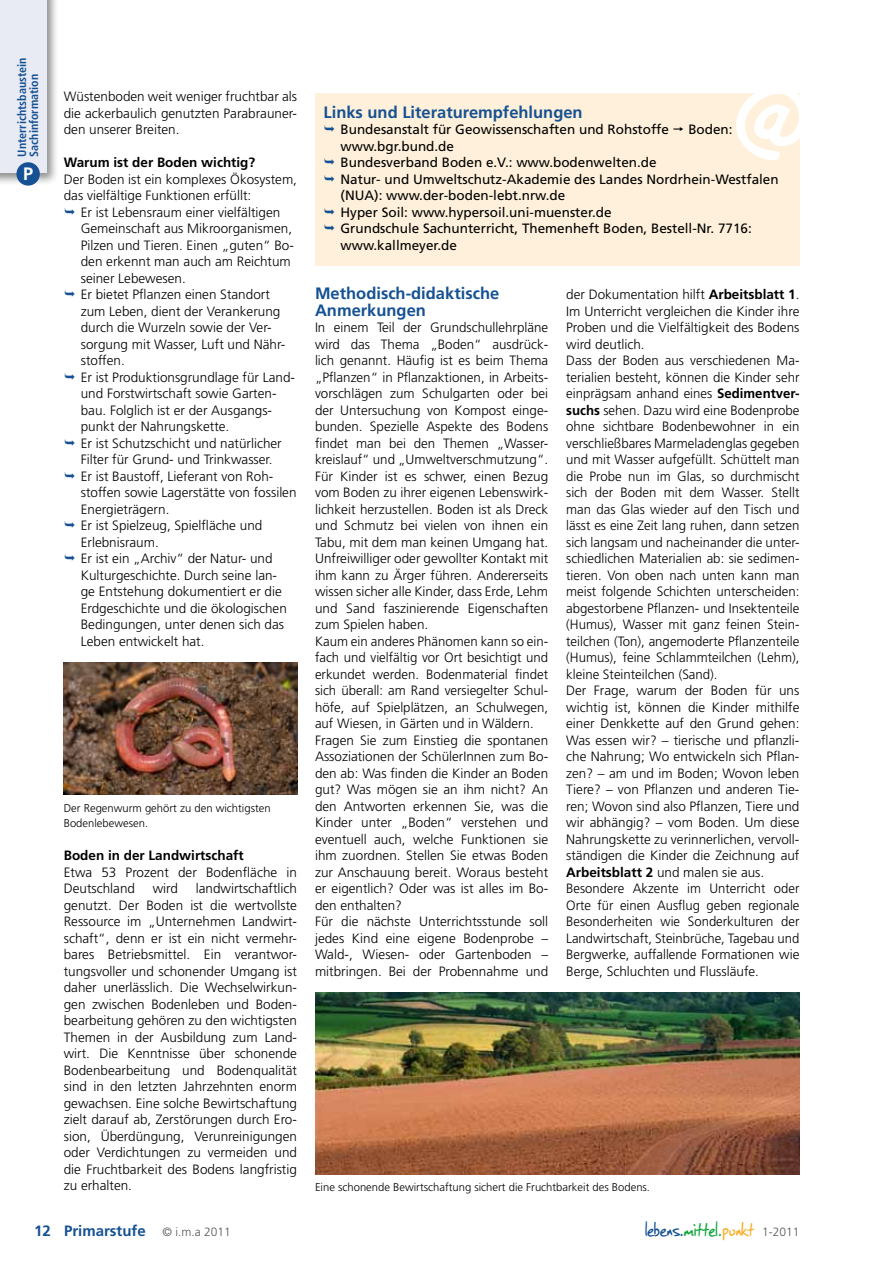
<style>
.page{position:relative;width:893px;height:1263px;background:#fff}
.page>*{position:absolute;margin:0;border:0;box-sizing:border-box;transform-origin:0 0}
.t1{font:138.15px "SF Grunge Sans";color:#fff}
.t2{font:22.5px "SF Grunge Sans";letter-spacing:.01em;color:#155193}
.t3{font:700 18px "Frutiger";color:#fff}
.t4{font:700 16.5px/16.5px "Frutiger";color:#155193}
.t5{font:700 15px "Frutiger";color:#155193}
.t6{font:300 13.5px/16.5px "Frutiger";color:#000}
.t7{font:13.5px/16.5px "Frutiger";color:#000}
.t8{font:700 13.5px "Frutiger";color:#000}
.t9{font:700 condensed 12px/12px "Frutiger";color:#155193}
.t10{font:300 11.25px/15px "Frutiger";color:#000}
.s1{font-weight:700}
.s2{font-weight:300;font-size:12px;color:#565656}
.s3{color:#0aa537}
.s4{color:#f9af2a}
.s5{font-family:"Frutiger";font-weight:300;font-size:12px;color:#565656}
</style>
<div class="page">
<img style="left:64px;top:662px;width:233px;height:132px">
<img style="left:315px;top:992px;width:484px;height:182px">
<div style="left:315px;top:93px;width:484px;height:173px;background:#fef0da"></div>
<div style="left:0;top:0;width:59px;height:186px;background:#000;opacity:.45"></div>
<div style="left:0;top:0;width:47px;height:173px;background:#e8eaf4"></div>
<div style="left:16px;top:162px;width:24px;height:24px;background:#155193;border-radius:50%"></div>
<p class="t9" style="left:16px;top:157px;width:100px;rotate:-90deg">Unterrichtsbaustein<br>Sachinformation</p>
<h3 class="t3" style="left:23px;top:163px;width:12px">P</h3>
<p class="t6" style="left:64px;top:88px;width:235px;text-align:justify">Wüstenboden weit weniger fruchtbar als die ackerbaulich genutzten Parabrauner&shy;den unserer Breiten.</p>
<p class="t8" style="left:64px;top:155px;width:193px">Warum ist der Boden wichtig?</p>
<p class="t6" style="left:64px;top:171px;width:235px">Der Boden ist ein komplexes Ökosystem, das vielfältige Funktionen erfüllt:</p>
<p class="t6" style="left:81px;top:204px;width:217px">Er ist Lebensraum einer vielfältigen<br>Gemeinschaft aus Mikroorganismen,<br>Pilzen und Tieren. Einen „guten“ Bo&shy;den erkennt man auch am Reichtum seiner Lebewesen.<br>Er bietet Pflanzen einen Standort zum Leben, dient der Verankerung durch die Wurzeln sowie der Ver&shy;sorgung mit Wasser, Luft und Nähr&shy;stoffen.<br>Er ist Produktionsgrundlage für Land&shy;und Forstwirtschaft sowie Garten&shy;bau. Folglich ist er der Ausgangs&shy;punkt der Nahrungskette.<br>Er ist Schutzschicht und natürlicher<br>Filter für Grund- und Trinkwasser.<br>Er ist Baustoff, Lieferant von Roh&shy;stoffen sowie Lagerstätte von fossilen<br>Energieträgern.<br>Er ist Spielzeug, Spielfläche und<br>Erlebnisraum.<br>Er ist ein „Archiv“ der Natur- und<br>Kulturgeschichte. Durch seine lan-<br>ge Entstehung dokumentiert er die<br>Erdgeschichte und die ökologischen<br>Bedingungen, unter denen sich das<br>Leben entwickelt hat.</p>
<p class="t10" style="left:64px;top:801px;width:208px">Der Regenwurm gehört zu den wichtigsten<br>Bodenlebewesen.</p>
<p class="t8" style="left:64px;top:848px;width:182px">Boden in der Landwirtschaft</p>
<p class="t6" style="left:64px;top:864px;width:235px">Etwa 53 Prozent der Bodenfläche in<br>Deutschland</p>
<p class="t6" style="left:64px;top:880px;width:235px;text-align:justify;text-indent:132px">landwirtschaftlich genutzt. Der Boden ist die wertvollste Ressource im „Unternehmen Landwirt&shy;schaft“, denn er ist ein nicht vermehr&shy;bares Betriebsmittel. Ein verantwor&shy;tungsvoller und schonender Umgang ist daher unerlässlich. Die Wechselwirkun&shy;gen zwischen Bodenleben und Boden&shy;bearbeitung gehören zu den wichtigsten Themen in der Ausbildung zum Land&shy;wirt. Die Kenntnisse über schonende Bodenbearbeitung und Bodenqualität sind in den letzten Jahrzehnten enorm gewachsen. Eine solche Bewirtschaftung zielt darauf ab, Zerstörungen durch Ero&shy;sion, Überdüngung, Verunreinigungen oder Verdichtungen zu vermeiden und die Fruchtbarkeit des Bodens langfristig zu erhalten.</p>
<p class="t6" style="left:153px;top:880px;width:27px">wird</p>
<h1 class="t1" style="left:729px;top:30px;width:87px">@</h1>
<p class="t4" style="left:323px;top:104px;width:261px">Links und Literaturempfehlungen</p>
<p class="t7" style="left:340px;top:121px;width:440px">Bundesanstalt für Geowissenschaften und Rohstoffe www.bgr.bund.de<br>Bundesverband Boden e.V.: www.bodenwelten.de<br>Natur- und Umweltschutz-Akademie des Landes Nordrhein-Westfalen (NUA): www.der-boden-lebt.nrw.de</p>
<p class="t7" style="left:688px;top:121px;width:46px">Boden:</p>
<p class="t7" style="left:340px;top:204px;width:413px">Hyper Soil: www.hypersoil.uni-muenster.de<br>Grundschule Sachunterricht, Themenheft Boden, Bestell-Nr. 7716: www.kallmeyer.de</p>
<p class="t4" style="left:315px;top:285px;width:186px">Methodisch-didaktische<br>Anmerkungen</p>
<p class="t6" style="left:315px;top:319px;width:235px">In einem Teil der Grundschullehrpläne wird das Thema „Boden“ ausdrück&shy;lich genannt. Häufig ist es beim Thema „Pflanzen“ in Pflanzaktionen, in Arbeits&shy;vorschlägen zum Schulgarten oder bei der Untersuchung von Kompost einge&shy;bunden. Spezielle Aspekte des Bodens findet man bei den Themen „Wasser&shy;kreislauf“ und „Umweltverschmutzung“.<br>Für Kinder ist es schwer, einen Bezug vom Boden zu ihrer eigenen Lebenswirk&shy;lichkeit herzustellen. Boden ist als Dreck und Schmutz bei vielen von ihnen ein Tabu, mit dem man keinen Umgang hat.<br>Unfreiwilliger oder gewollter Kontakt mit ihm kann zu Ärger führen. Andererseits wissen sicher alle Kinder, dass Erde, Lehm und Sand faszinierende Eigenschaften zum Spielen haben.<br>Kaum ein anderes Phänomen kann so ein&shy;fach und vielfältig vor Ort besichtigt und erkundet werden. Bodenmaterial findet sich überall: am Rand versiegelter Schul&shy;höfe, auf Spielplätzen, an Schulwegen, auf Wiesen, in Gärten und in Wäldern.<br>Fragen Sie zum Einstieg die spontanen Assoziationen der SchülerInnen zum Bo&shy;den ab: Was finden die Kinder an Boden gut? Was mögen sie an ihm nicht? An den Antworten erkennen Sie, was die Kinder unter „Boden“ verstehen und eventuell auch, welche Funktionen sie ihm zuordnen. Stellen Sie etwas Boden zur Anschauung bereit. Woraus besteht er eigentlich? Oder was ist alles im Bo&shy;den enthalten?<br>Für die nächste Unterrichtsstunde soll jedes Kind eine eigene Bodenprobe – Wald-, Wiesen- oder Gartenboden – mitbringen. Bei der Probennahme und</p>
<p class="t6" style="left:566px;top:286px;width:235px">der Dokumentation hilft <span class="s1">Arbeitsblatt 1</span>.<br>Im Unterricht vergleichen die Kinder ihre Proben und die Vielfältigkeit des Bodens wird deutlich.<br>Dass der Boden aus verschiedenen Ma&shy;terialien besteht, können die Kinder sehr einprägsam anhand eines <span class="s1">Sedimentver&shy;suchs</span> sehen. Dazu wird eine Bodenprobe ohne sichtbare Bodenbewohner in ein verschließbares Marmeladenglas gegeben und mit Wasser aufgefüllt. Schüttelt man die Probe nun im Glas, so durchmischt sich der Boden mit dem Wasser. Stellt man das Glas wieder auf den Tisch und lässt es eine Zeit lang ruhen, dann setzen sich langsam und nacheinander die unter&shy;schiedlichen Materialien ab: sie sedimen&shy;tieren. Von oben nach unten kann man meist folgende Schichten unterscheiden: abgestorbene Pflanzen- und Insektenteile (Humus), Wasser mit ganz feinen Stein&shy;teilchen (Ton), angemoderte Pflanzenteile (Humus), feine Schlammteilchen (Lehm), kleine Steinteilchen (Sand).<br>Der Frage, warum der Boden für uns wichtig ist, können die Kinder mithilfe einer Denkkette auf den Grund gehen:<br>Was essen wir? – tierische und pflanzli&shy;che Nahrung; Wo entwickeln sich Pflan&shy;zen? – am und im Boden; Wovon leben Tiere? – von Pflanzen und anderen Tie&shy;ren; Wovon sind also Pflanzen, Tiere und wir abhängig? – vom Boden. Um diese Nahrungskette zu verinnerlichen, vervoll&shy;ständigen die Kinder die Zeichnung auf <span class="s1">Arbeitsblatt 2</span> und malen sie aus.<br>Besondere Akzente im Unterricht oder Orte für einen Ausflug geben regionale Besonderheiten wie Sonderkulturen der Landwirtschaft, Steinbrüche, Tagebau und Bergwerke, auffallende Formationen wie Berge, Schluchten und Flussläufe.</p>
<p class="t10" style="left:315px;top:1179px;width:337px">Eine schonende Bewirtschaftung sichert die Fruchtbarkeit des Bodens.</p>
<p class="t5" style="left:34px;top:1222px;width:198px">12 Primarstufe <span class="s2">© i.m.a 2011</span></p>
<h2 class="t2" style="left:645px;top:1214px;width:156px">lebens.<span class="s3">mittel.</span><span class="s4">punkt</span> <span class="s5">1-2011</span></h2>
</div>
